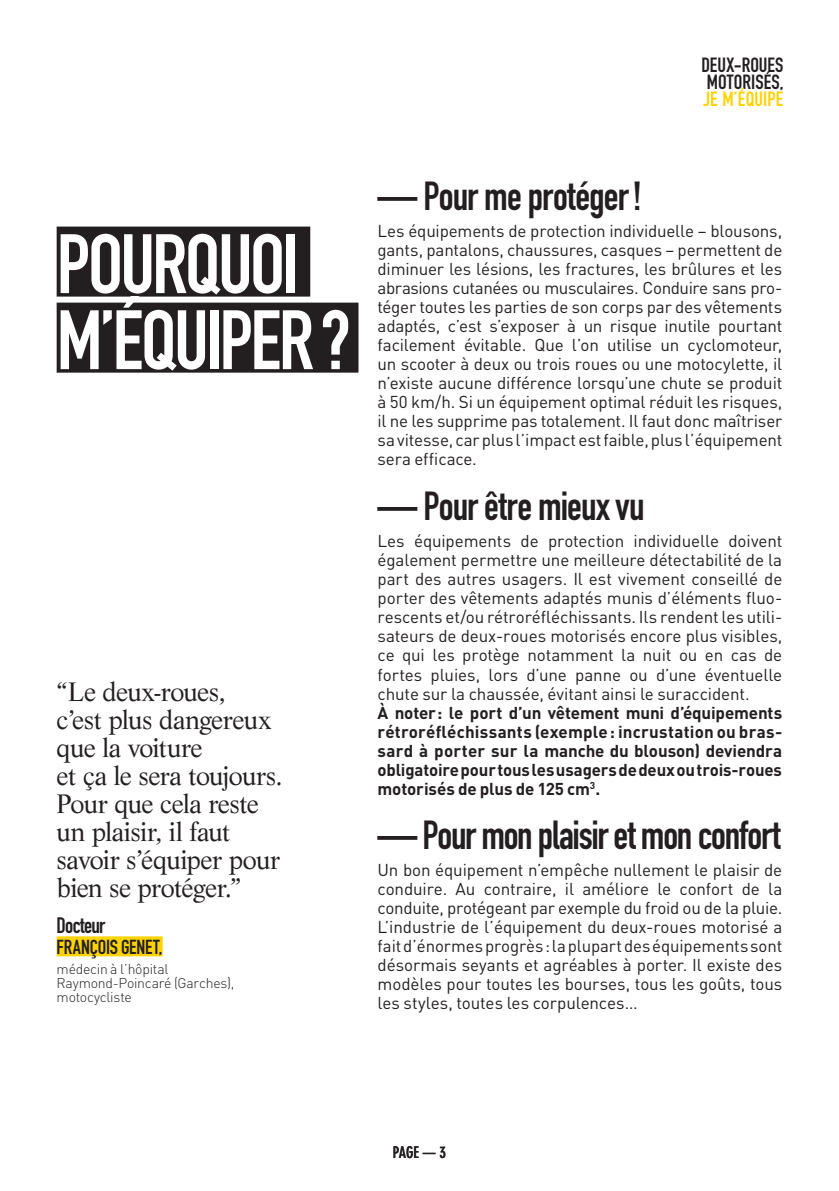
<style>
.page{position:relative;width:839px;height:1191px;background:#fff}
.page>*{position:absolute;margin:0;border:0;box-sizing:border-box;transform-origin:0 0}
.t1{font:82.6px/76px "DIN Engschrift";letter-spacing:-.035em;color:#fff}
.t2{font:40px "DIN Engschrift";letter-spacing:-.025em;color:#231f20}
.t3{font:26px/28px "Life LT Std";letter-spacing:-.03em;color:#231f20}
.t4{font:22px "DIN Engschrift";letter-spacing:-.04em;color:#231f20}
.t5{font:20.2px/17.2px "DIN Engschrift";color:#231f20}
.t6{font:20.2px "DIN Engschrift";letter-spacing:.01em;color:#fed304}
.t7{font:20px "DIN Engschrift";letter-spacing:-.01em;color:#231f20}
.t8{font:17px/19px "DIN";letter-spacing:-.005em;color:#231f20;text-align:justify}
.t9{font:700 17px/19px "DIN";letter-spacing:-.01em;color:#231f20;text-align:justify}
.t10{font:700 condensed 16px "DIN Neuzeit Grotesk";color:#231f20}
.t11{font:300 14px/14px "DIN";letter-spacing:-.015em;color:#231f20}
</style>
<div class="page">
<div style="left:57px;top:226px;width:253px;height:70px;background:#231f20"></div>
<div style="left:57px;top:302px;width:301px;height:70px;background:#231f20"></div>
<div style="left:57px;top:936px;width:106px;height:20px;background:#fed304"></div>
<p class="t5" style="left:701px;top:58px;width:84px">DEUX-ROUES<br>MOTORISÉS,</p>
<p class="t6" style="left:703px;top:92px;width:82px">JE M’ÉQUIPE</p>
<h1 class="t1" style="left:57px;top:234px;width:296px">POURQUOI<br>M’ÉQUIPER ?</h1>
<h3 class="t3" style="left:57px;top:680px;width:228px">“Le deux-roues,<br>c’est plus dangereux que la voiture<br>et ça le sera toujours.<br>Pour que cela reste un plaisir, il faut savoir s’équiper pour bien se protéger.”</h3>
<p class="t4" style="left:57px;top:917px;width:50px">Docteur</p>
<p class="t7" style="left:57px;top:940px;width:107px">FRANÇOIS GENET,</p>
<p class="t11" style="left:57px;top:964px;width:179px">médecin à l’hôpital<br>Raymond-Poincaré (Garches), motocycliste</p>
<h2 class="t2" style="left:378px;top:181px;width:266px">— Pour me protéger !</h2>
<p class="t8" style="left:378px;top:223px;width:406px">Les équipements de protection individuelle – blousons, gants, pantalons, chaussures, casques – permettent de diminuer les lésions, les fractures, les brûlures et les abrasions cutanées ou musculaires. Conduire sans pro&shy;téger toutes les parties de son corps par des vêtements adaptés, c’est s’exposer à un risque inutile pourtant facilement évitable. Que l’on utilise un cyclomoteur, un scooter à deux ou trois roues ou une motocylette, il n’existe aucune différence lorsqu’une chute se produit à 50 km/h. Si un équipement optimal réduit les risques, il ne les supprime pas totalement. Il faut donc maîtriser sa vitesse, car plus l’impact est faible, plus l’équipement sera efficace.</p>
<h2 class="t2" style="left:378px;top:492px;width:269px">— Pour être mieux vu</h2>
<p class="t8" style="left:378px;top:534px;width:406px">Les équipements de protection individuelle doivent éga lement permettre une meilleure détectabilité de la part des autres usagers. Il est vivement conseillé de porter des vêtements adaptés munis d’éléments fluo&shy;rescents et/ou rétroréfléchissants. Ils rendent les utili&shy;sateurs de deux-roues motorisés encore plus visibles, ce qui les protège notamment la nuit ou en cas de fortes pluies, lors d’une panne ou d’une éventuelle chute sur la chaussée, évitant ainsi le suraccident.</p>
<p class="t9" style="left:378px;top:704px;width:406px">À noter : le port d’un vêtement muni d’équipements rétroréfléchissants (exemple : incrustation ou bras&shy;sard à porter sur la manche du blouson) deviendra obligatoire pour tous les usagers de deux ou trois-roues motorisés de plus de 125 cm<sup>3</sup>.</p>
<h2 class="t2" style="left:378px;top:820px;width:405px">— Pour mon plaisir et mon confort</h2>
<p class="t8" style="left:378px;top:862px;width:406px">Un bon équipement n’empêche nullement le plaisir de conduire. Au contraire, il améliore le confort de la conduite, protégeant par exemple du froid ou de la pluie.<br>L’industrie de l’équipement du deux-roues motorisé a fait d’énormes progrès : la plupart des équi pements sont désormais seyants et agréables à porter. Il existe des modèles pour toutes les bourses, tous les goûts, tous les styles, toutes les corpulences…</p>
<p class="t10" style="left:393px;top:1145px;width:55px">PAGE — 3</p>
</div>
